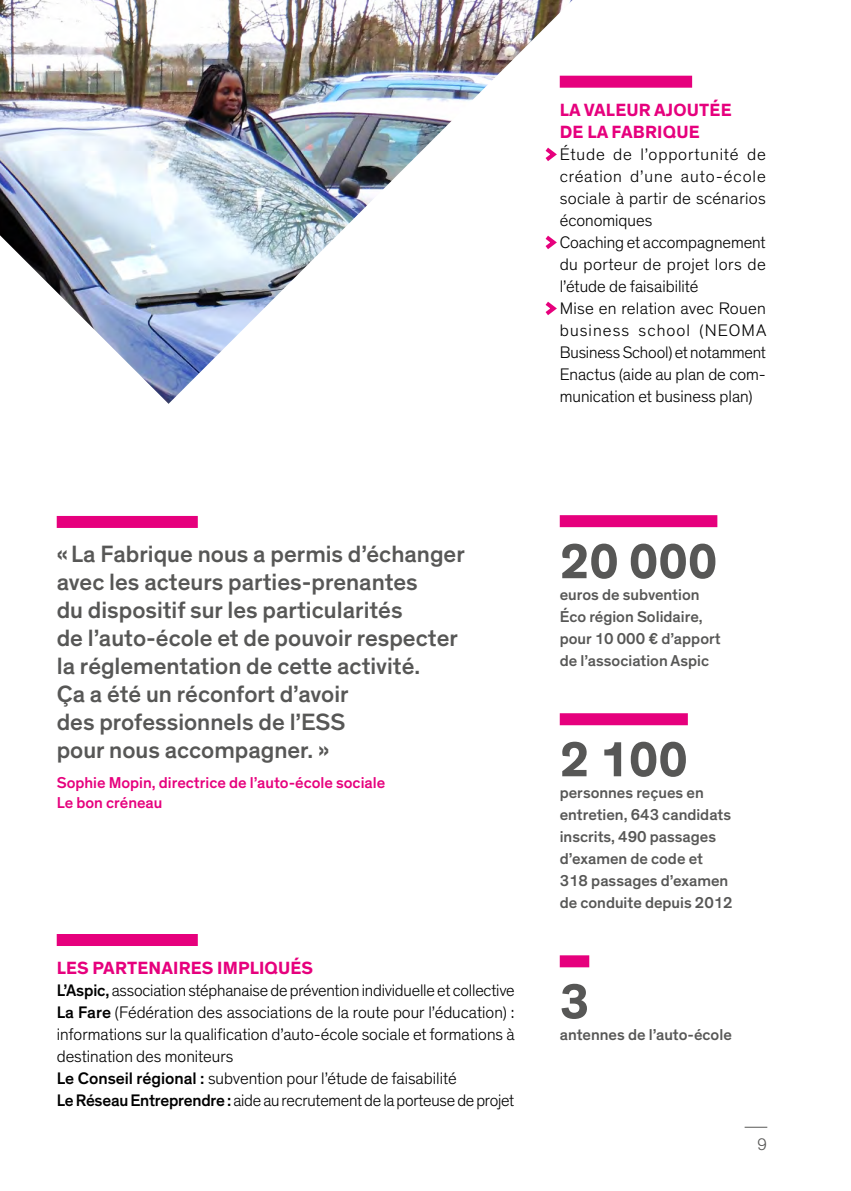
<style>
.page{position:relative;width:851px;height:1191px;background:#fff}
.page>*{position:absolute;margin:0;border:0;box-sizing:border-box;transform-origin:0 0}
.t1{font:700 50px "Theinhardt";color:#575756}
.t2{font:500 24px/28px "Theinhardt";color:#575756}
.t3{font:700 18px/22px "Theinhardt";letter-spacing:.01em;color:#e6007d}
.t4{font:300 17px/22px "Theinhardt";color:#000}
.t5{font:300 17px "Theinhardt";color:#575756}
.t6{font:500 16px/22px "Theinhardt";color:#575756}
.t7{font:500 16px/20px "Theinhardt";color:#e6007d}
.s1{font-weight:500}
</style>
<div class="page">
<svg style="left:744px;top:1126px;width:23px;height:1px"></svg>
<div style="left:57px;top:934px;width:141px;height:12px;background:#e6007d"></div>
<div style="left:559px;top:76px;width:133px;height:12px;background:#e6007d"></div>
<img style="left:0;top:0;width:572px;height:404px">
<div style="left:57px;top:516px;width:141px;height:12px;background:#e6007d"></div>
<div style="left:559px;top:515px;width:158px;height:12px;background:#e6007d"></div>
<div style="left:559px;top:713px;width:128px;height:12px;background:#e6007d"></div>
<div style="left:559px;top:955px;width:30px;height:12px;background:#e6007d"></div>
<p class="t3" style="left:559px;top:99px;width:173px">LA VALEUR AJOUTÉE<br>DE LA FABRIQUE</p>
<p class="t4" style="left:559px;top:144px;width:208px">Étude de l’opportunité de création d’une auto-école sociale à partir de scénarios économiques<br>Coaching et accompagnement du porteur de projet lors de l’étude de faisaibilité<br>Mise en relation avec Rouen business school (NEOMA<br>Business School) et notamment<br>Enactus (aide au plan de com&shy;munication et business plan)</p>
<p class="t2" style="left:57px;top:540px;width:409px">« La Fabrique nous a permis d’échanger avec les acteurs parties-prenantes<br>du dispositif sur les particularités<br>de l’auto-école et de pouvoir respecter la réglementation de cette activité.<br>Ça a été un réconfort d’avoir<br>des professionnels de l’ESS<br>pour nous accompagner. »</p>
<p class="t7" style="left:57px;top:773px;width:330px">Sophie Mopin, directrice de l’auto-école sociale<br>Le bon créneau</p>
<p class="t3" style="left:57px;top:957px;width:258px">LES PARTENAIRES IMPLIQUÉS</p>
<p class="t4" style="left:57px;top:980px;width:459px"><span class="s1">L’Aspic,</span> association stéphanaise de prévention individuelle et collective <span class="s1">La Fare</span> (Fédération des associations de la route pour l’éducation) : informations sur la qualification d’auto-école sociale et formations à destination des moniteurs<br><span class="s1">Le Conseil régional :</span> subvention pour l’étude de faisabilité<br><span class="s1">Le Réseau Entreprendre :</span> aide au recrutement de la porteuse de projet</p>
<h1 class="t1" style="left:559px;top:530px;width:159px">20 000</h1>
<p class="t6" style="left:559px;top:584px;width:162px">euros de subvention<br>Éco région Solidaire, pour 10 000 € d’apport de l’association Aspic</p>
<h1 class="t1" style="left:559px;top:728px;width:129px">2 100</h1>
<p class="t6" style="left:559px;top:782px;width:174px">personnes reçues en entretien, 643 candidats inscrits, 490 passages d’examen de code et<br>318 passages d’examen de conduite depuis 2012</p>
<h1 class="t1" style="left:559px;top:970px;width:31px">3</h1>
<p class="t6" style="left:559px;top:1024px;width:174px">antennes de l’auto-école</p>
<p class="t5" style="left:757px;top:1134px;width:12px">9</p>
</div>
